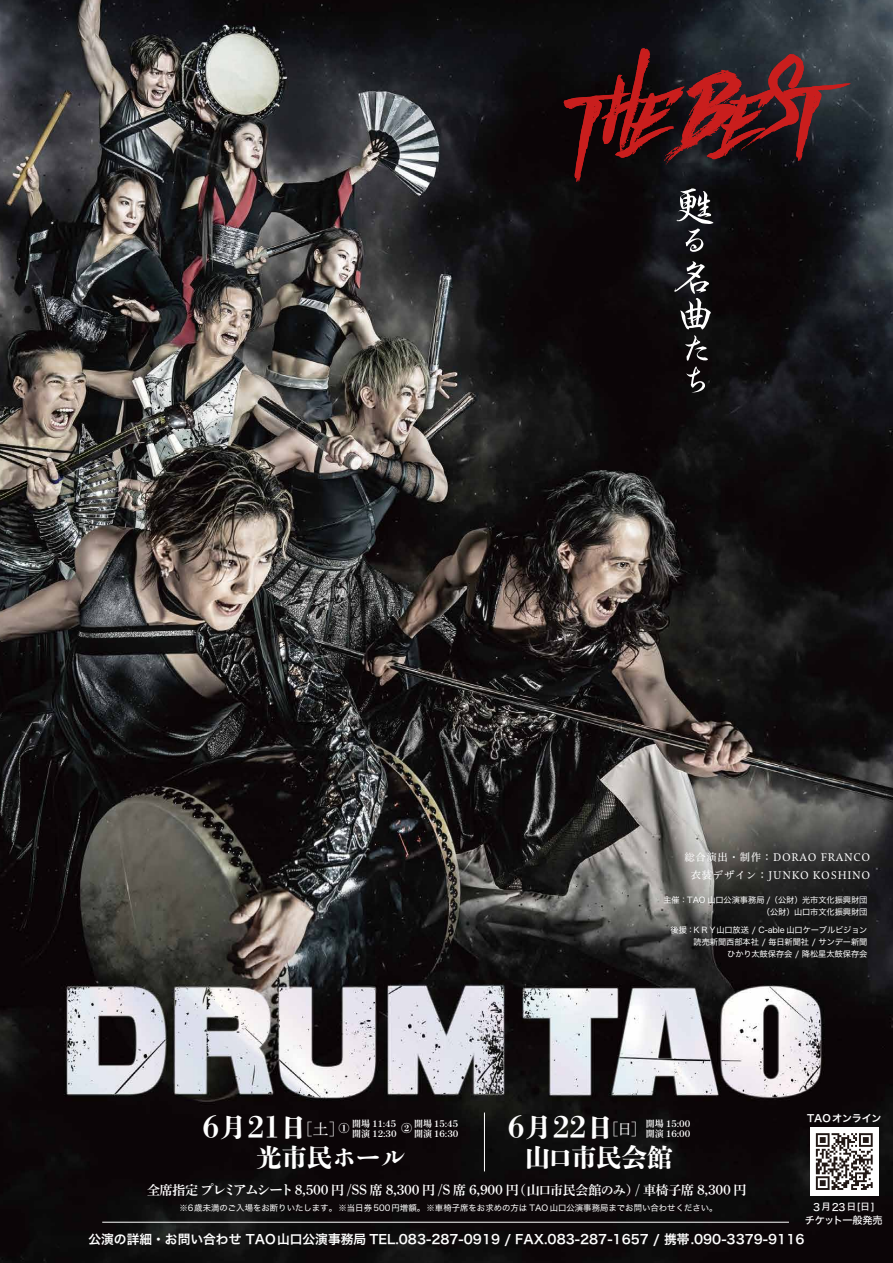
<style>
.page{position:relative;width:893px;height:1263px;background:#fff}
.page>*{position:absolute;margin:0;border:0;box-sizing:border-box;transform-origin:0 0}
.t1{font:29.4px "Shuei Shogo M Std H";color:#fff}
.t2{font:25.5px "Shuei Shogo M Std H";letter-spacing:-.02em;color:#fff}
.t3{font:13.8px "Shuei Min Pr 6 B";letter-spacing:-.02em;color:#fff}
.t4{font:12.75px "Hiragino Sans W6";color:#fff}
.t5{font:10.5px "Shuei Shogo M Std H";color:#fff}
.t6{font:10.35px/18.3px "Hiragino UD Serif Std N W4";letter-spacing:.07em;color:#fff;text-align:right}
.t7{font:10.2px "Hira Kaku Std N W5";letter-spacing:-.04em;color:#fff}
.t8{font:10.05px "Hira Kaku Std N W6";letter-spacing:-.015em;color:#fff}
.t9{font:9.3px "Hira Kaku Std N W5";color:#fff}
.t10{font:9px/10.5px "Shippori Mincho OTF Bold";color:#fff}
.t11{font:8.4px "Hira Kaku Std N W4";color:#fff}
.t12{font:8.25px/12px "Hira Kaku Std N W4";letter-spacing:-.01em;color:#fff;text-align:right}
.s1{font-size:25.95px}
.s2{font-family:"Shuei Min Pr 6 L";font-size:15.75px}
.s3{font-size:12.9px}
.s4{font-size:10.2px}
</style>
<div class="page">
<img style="left:0;top:0;width:893px;height:1263px">
<svg style="left:564px;top:48px;width:287px;height:134px"></svg>
<svg style="left:677px;top:188px;width:36px;height:64px"></svg>
<svg style="left:674px;top:261px;width:37px;height:68px"></svg>
<svg style="left:685px;top:335px;width:23px;height:57px"></svg>
<hr style="left:102px;top:1222px;width:687px;height:1px;background:#fff">
<hr style="left:484px;top:1112px;width:1px;height:59px;background:#fff">
<div style="left:810px;top:1127px;width:68px;height:69px;background:#fff"></div>
<svg style="left:816px;top:1133px;width:57px;height:57px"></svg>
<p class="t6" style="left:684px;top:847px;width:188px">総合演出・制作：DORAO FRANCO衣装デザイン：JUNKO KOSHINO</p>
<p class="t12" style="left:663px;top:894px;width:206px">主催：TAO 山口公演事務局 /（公財）光市文化振興財団（公財）山口市文化振興財団</p>
<p class="t12" style="left:670px;top:924px;width:198px">後援：ＫＲＹ山口放送 / C-able 山口ケーブルビジョン読売新聞西部本社 / 毎日新聞社 / サンデー新聞<br>ひかり太鼓保存会 / 降松星太鼓保存会</p>
<h1 class="t1" style="left:202px;top:1106px;width:135px">6<span class="s1">月</span>21<span class="s1">日</span><span class="s2">[土]</span></h1>
<p class="t10" style="left:352px;top:1118px;width:45px">開場 11:45</p>
<p class="t10" style="left:414px;top:1118px;width:46px">開場 15:45</p>
<p class="t5" style="left:401px;top:1121px;width:12px">②</p>
<p class="t5" style="left:339px;top:1121px;width:12px">①</p>
<p class="t10" style="left:352px;top:1129px;width:46px">開演 12:30</p>
<p class="t10" style="left:414px;top:1129px;width:46px">開演 16:30</p>
<h1 class="t1" style="left:507px;top:1106px;width:132px">6<span class="s1">月</span>22<span class="s1">日</span><span class="s2">[日]</span></h1>
<p class="t10" style="left:646px;top:1118px;width:46px">開場 15:00開演 16:00</p>
<p class="t8" style="left:807px;top:1110px;width:76px">TAOオンライン</p>
<h2 class="t2" style="left:256px;top:1139px;width:151px">光市民ホール</h2>
<h2 class="t2" style="left:525px;top:1139px;width:149px">山口市民会館</h2>
<h3 class="t3" style="left:147px;top:1182px;width:601px"><span class="s3">全席指定</span> プレミアムシート8,500 <span class="s3">円 /</span>SS <span class="s3">席</span> 8,300 <span class="s3">円 /</span>S <span class="s3">席</span> 6,900 <span class="s3">円（山口市民会館のみ）/ 車椅子席</span> 8,300 <span class="s3">円</span></h3>
<p class="t11" style="left:179px;top:1201px;width:540px">※6歳未満のご入場をお断りいたします。 ※当日券500円増額。 ※車椅子席をお求めの方は TAO 山口公演事務局までお問い合わせください。</p>
<p class="t9" style="left:813px;top:1200px;width:63px"><span class="s4">3</span>月<span class="s4">23</span>日[日]</p>
<p class="t7" style="left:805px;top:1213px;width:79px">チケット一般発売</p>
<h3 class="t4" style="left:88px;top:1228px;width:717px">公演の詳細・お問い合わせ TAO山口公演事務局 TEL.083-287-0919 / FAX.083-287-1657 / 携帯.090-3379-9116</h3>
</div>
